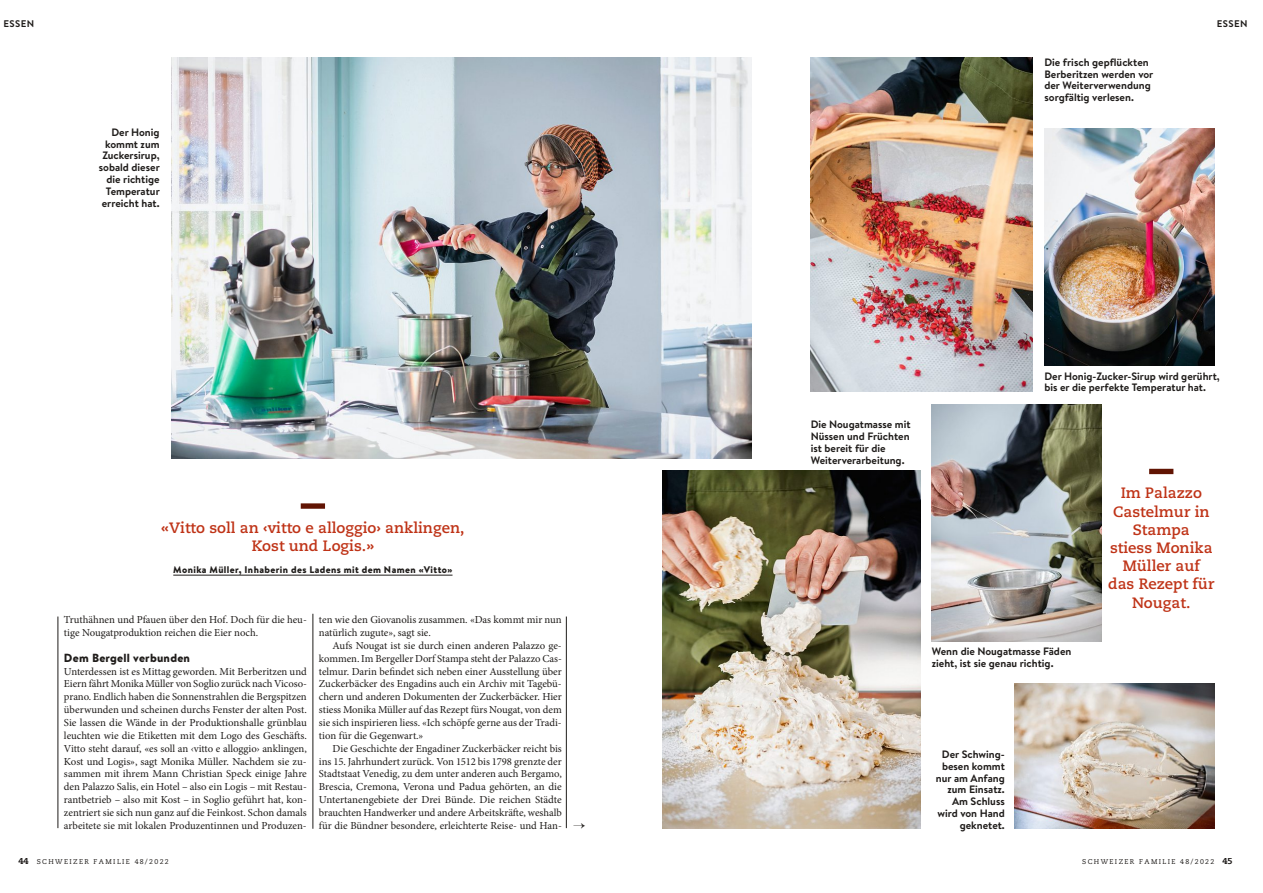
<style>
.page{position:relative;width:1263px;height:893px;background:#fff}
.page>*{position:absolute;margin:0;border:0;box-sizing:border-box;transform-origin:0 0}
.t1{font:15px/18.1px "Caecilia Bold OV CJXZWI";letter-spacing:.005em;color:#bf3317;text-align:center}
.t2{font:11.85px "Brandon Text Black OV CJXZWJ";letter-spacing:.02em;color:#1f1c1a}
.t3{font:10.65px/12.9px "Minion Pro Regular OV CJXZWH";color:#1f1c1a}
.t4{font:10.65px/11.9px "Brandon Text Bold OV CJXZWD";color:#1f1c1a}
.t5{font:9.6px "Brandon Text Black OV CJXZWJ";letter-spacing:.045em;color:#1f1c1a}
.t6{font:9.6px "Brandon Grotesque Bold OV CJXZWB";letter-spacing:.04em;color:#1f1c1a}
.t7{font:6.9px "Caecilia Roman OV CJXZWE";letter-spacing:.2em;color:#1f1c1a}
.s1{font-family:"Caecilia Heavy OV CJXZWF";font-size:8.55px}
</style>
<div class="page">
<img style="left:172px;top:58px;width:579px;height:401px">
<img style="left:1044px;top:129px;width:170px;height:236px">
<img style="left:811px;top:58px;width:221px;height:334px">
<img style="left:662px;top:471px;width:258px;height:358px">
<img style="left:1014px;top:683px;width:200px;height:146px">
<img style="left:932px;top:405px;width:170px;height:236px">
<hr style="left:566px;top:616px;width:1px;height:212px;background:#1f1c1a">
<hr style="left:313px;top:614px;width:1px;height:215px;background:#1f1c1a">
<hr style="left:58px;top:616px;width:1px;height:212px;background:#1f1c1a">
<hr style="left:173px;top:575px;width:279px;height:1px;background:#1f1c1a">
<div style="left:301px;top:503px;width:24px;height:6px;background:#611403"></div>
<div style="left:1149px;top:469px;width:24px;height:5px;background:#611403"></div>
<p class="t6" style="left:3px;top:17px;width:32px">ESSEN</p>
<p class="t4" style="left:99px;top:126px;width:63px;text-align:right">Der Honig kommt zum<br>Zuckersirup, sobald dieser die richtige<br>Temperatur erreicht hat.</p>
<p class="t1" style="left:161px;top:519px;width:305px">«Vitto soll an ‹vitto e alloggio› anklingen,<br>Kost und Logis.»</p>
<p class="t5" style="left:173px;top:563px;width:281px">Monika Müller, Inhaberin des Ladens mit dem Namen «Vitto»</p>
<p class="t3" style="left:64px;top:613px;width:244px">Truthähnen und Pfauen über den Hof. Doch für die heu&shy;tige Nougatproduktion reichen die Eier noch.</p>
<p class="t2" style="left:64px;top:649px;width:128px">Dem Bergell verbunden</p>
<p class="t3" style="left:64px;top:665px;width:244px;text-align:justify">Unterdessen ist es Mittag geworden. Mit Berberitzen und Eiern fährt Monika Müller von Soglio zurück nach Vicoso&shy;prano. Endlich haben die Sonnenstrahlen die Bergspitzen überwunden und scheinen durchs Fenster der alten Post.<br>Sie lassen die Wände in der Produktionshalle grünblau leuchten wie die Etiketten mit dem Logo des Geschäfts.<br>Vitto steht darauf, «es soll an ‹vitto e alloggio› anklingen, Kost und Logis», sagt Monika Müller. Nachdem sie zu&shy;sammen mit ihrem Mann Christian Speck einige Jahre den Palazzo Salis, ein Hotel – also ein Logis – mit Restau&shy;rantbetrieb – also mit Kost – in Soglio geführt hat, kon&shy;zentriert sie sich nun ganz auf die Feinkost. Schon damals arbeitete sie mit lokalen Produzentinnen und Produzen-</p>
<p class="t3" style="left:319px;top:613px;width:244px">ten wie den Giovanolis zusammen. «Das kommt mir nun</p>
<p class="t3" style="left:319px;top:626px;width:113px">natürlich zugute», sagt sie.</p>
<p class="t3" style="left:333px;top:639px;width:231px">Aufs Nougat ist sie durch einen anderen Palazzo ge-</p>
<p class="t3" style="left:319px;top:652px;width:244px">kommen. Im Bergeller Dorf Stampa steht der Palazzo Cas-</p>
<p class="t3" style="left:319px;top:665px;width:244px">telmur. Darin befindet sich neben einer Ausstellung über</p>
<p class="t3" style="left:319px;top:678px;width:244px">Zuckerbäcker des Engadins auch ein Archiv mit Tagebü-</p>
<p class="t3" style="left:319px;top:690px;width:244px">chern und anderen Dokumenten der Zuckerbäcker. Hier</p>
<p class="t3" style="left:319px;top:703px;width:244px">stiess Monika Müller auf das Rezept fürs Nougat, von dem</p>
<p class="t3" style="left:319px;top:716px;width:244px">sie sich inspirieren liess. «Ich schöpfe gerne aus der Tradi-</p>
<p class="t3" style="left:319px;top:729px;width:106px">tion für die Gegenwart.»</p>
<p class="t3" style="left:333px;top:742px;width:231px">Die Geschichte der Engadiner Zuckerbäcker reicht bis</p>
<p class="t3" style="left:319px;top:755px;width:244px">ins 15. Jahrhundert zurück. Von 1512 bis 1798 grenzte der</p>
<p class="t3" style="left:319px;top:767px;width:244px">Stadtstaat Venedig, zu dem unter anderen auch Bergamo,</p>
<p class="t3" style="left:319px;top:780px;width:244px">Brescia, Cremona, Verona und Padua gehörten, an die</p>
<p class="t3" style="left:319px;top:793px;width:244px">Untertanengebiete der Drei Bünde. Die reichen Städte</p>
<p class="t3" style="left:319px;top:806px;width:244px">brauchten Handwerker und andere Arbeitskräfte, weshalb</p>
<p class="t3" style="left:319px;top:819px;width:244px">für die Bündner besondere, erleichterte Reise- und Han-</p>
<p class="t4" style="left:1044px;top:56px;width:110px">Die frisch gepflückten<br>Berberitzen werden vor der Weiterverwendung sorgfältig verlesen.</p>
<p class="t6" style="left:1217px;top:17px;width:32px">ESSEN</p>
<p class="t4" style="left:811px;top:418px;width:102px">Die Nougatmasse mit<br>Nüssen und Früchten ist bereit für die<br>Weiterverarbeitung.</p>
<p class="t4" style="left:1044px;top:370px;width:177px">Der Honig-Zucker-Sirup wird gerührt, bis er die perfekte Temperatur hat.</p>
<p class="t4" style="left:932px;top:646px;width:141px">Wenn die Nougatmasse Fäden zieht, ist sie genau richtig.</p>
<p class="t1" style="left:1108px;top:484px;width:108px">Im Palazzo<br>Castelmur in<br>Stampa<br>stiess Monika<br>Müller auf das Rezept für<br>Nougat.</p>
<p class="t4" style="left:936px;top:748px;width:70px;text-align:right">Der Schwing&shy;besen kommt nur am Anfang zum Einsatz.<br>Am Schluss wird von Hand geknetet.</p>
<p class="t7" style="left:18px;top:857px;width:152px"><span class="s1">44</span> SCHWEIZER FAMILIE 48/2022</p>
<p class="t7" style="left:1082px;top:857px;width:152px">SCHWEIZER FAMILIE 48/2022 <span class="s1">45</span></p>
</div>
